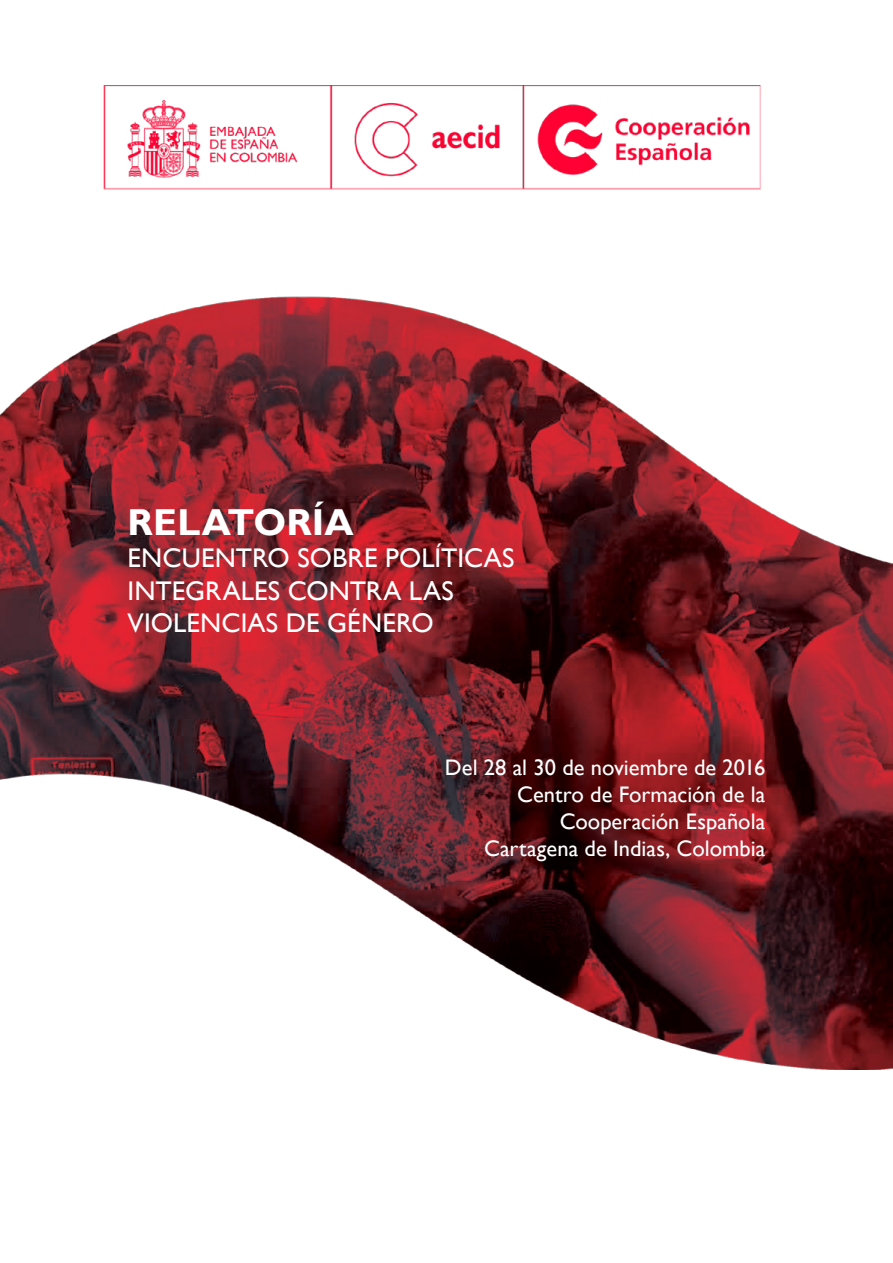
<style>
.page{position:relative;width:893px;height:1263px;background:#fff}
.page>*{position:absolute;margin:0;border:0;box-sizing:border-box;transform-origin:0 0}
.t1{font:700 37.5px "Gill Sans";letter-spacing:.005em;color:#fff}
.t2{font:27px/32.4px "Gill Sans";letter-spacing:.005em;color:#fff}
.t3{font:22.5px/27px "Gill Sans";color:#fff;text-align:right}
</style>
<div class="page">
<img style="left:0;top:85px;width:893px;height:985px">
<h1 class="t1" style="left:128px;top:500px;width:228px">RELATORÍA</h1>
<p class="t2" style="left:128px;top:542px;width:388px">ENCUENTRO SOBRE POLÍTICAS<br>INTEGRALES CONTRA LAS<br>VIOLENCIAS DE GÉNERO</p>
<p class="t3" style="left:445px;top:754px;width:322px">Del 28 al 30 de noviembre de 2016<br>Centro de Formación de la<br>Cooperación Española<br>Cartagena de Indias, Colombia</p>
</div>
